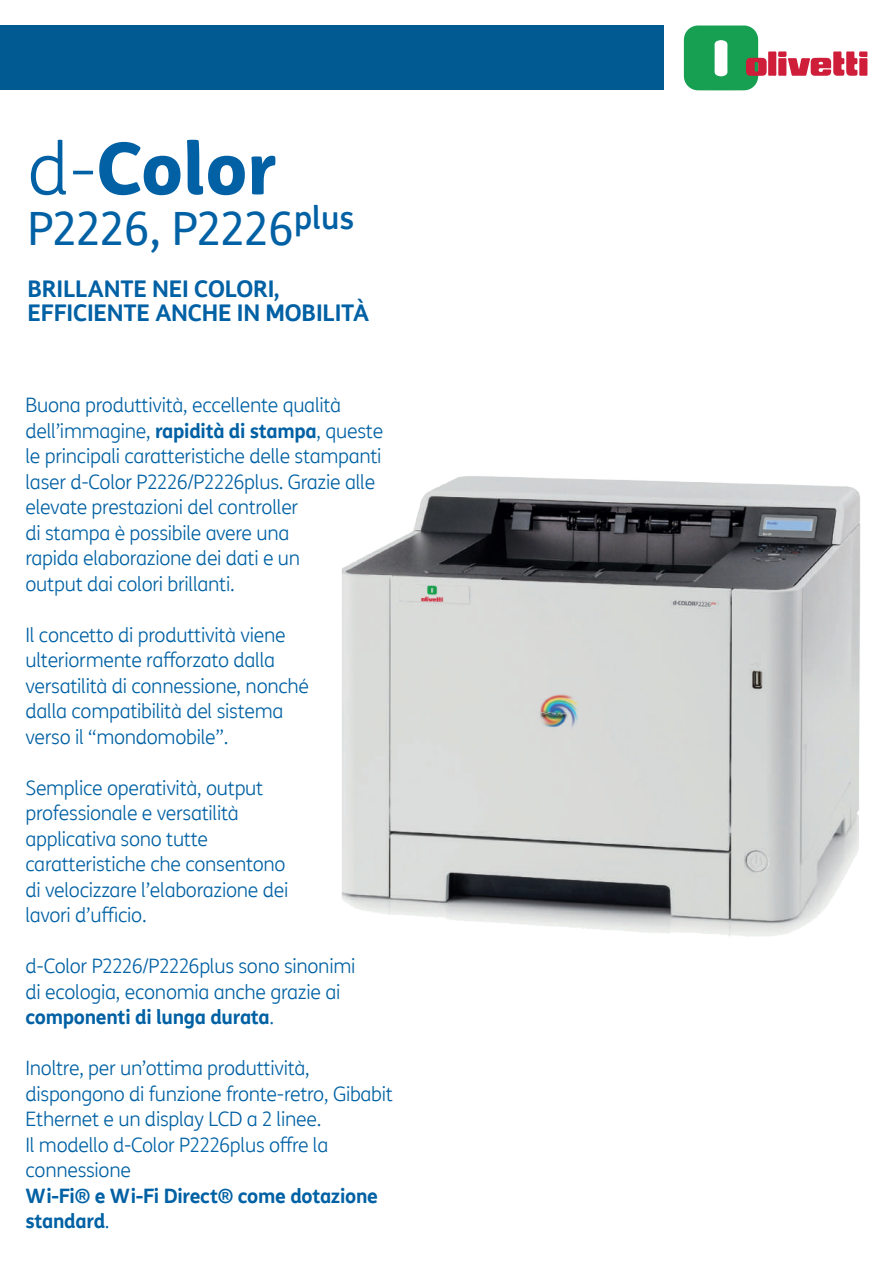
<style>
.page{position:relative;width:893px;height:1263px;background:#fff}
.page>*{position:absolute;margin:0;border:0;box-sizing:border-box;transform-origin:0 0}
.t1{font:800 72px "TIM Sans";color:#0161a4}
.t2{font:45px "TIM Sans";color:#0161a4}
.t3{font:700 22.5px/24px "TIM Sans";letter-spacing:-.01em;color:#0161a4}
.t4{font:300 19.5px/25.5px "TIM Sans";letter-spacing:-.015em;color:#0161a4}
.t5{font:700 19.5px/25.5px "TIM Sans";letter-spacing:-.015em;color:#0161a4}
.s1{font-weight:300}
.s2{font-weight:700}
</style>
<div class="page">
<svg style="left:684px;top:26px;width:183px;height:64px"></svg>
<div style="left:0;top:26px;width:663px;height:64px;background:#015a92"></div>
<img style="left:341px;top:476px;width:520px;height:461px">
<h1 class="t1" style="left:27px;top:112px;width:251px"><span class="s1">d-</span>Color</h1>
<h2 class="t2" style="left:27px;top:198px;width:328px">P2226, P2226<sup>plus</sup></h2>
<p class="t3" style="left:27px;top:276px;width:343px">BRILLANTE NEI COLORI,<br>EFFICIENTE ANCHE IN MOBILITÀ</p>
<p class="t4" style="left:26px;top:392px;width:359px">Buona produttività, eccellente qualità dell’immagine, <span class="s2">rapidità di stampa</span>, queste le principali caratteristiche delle stampanti laser d-Color P2226/P2226plus. Grazie alle elevate prestazioni del controller<br>di stampa è possibile avere una<br>rapida elaborazione dei dati e un<br>output dai colori brillanti.</p>
<p class="t4" style="left:26px;top:622px;width:285px">Il concetto di produttività viene ulteriormente rafforzato dalla versatilità di connessione, nonché dalla compatibilità del sistema verso il “mondomobile”.</p>
<p class="t4" style="left:26px;top:775px;width:264px">Semplice operatività, output professionale e versatilità applicativa sono tutte caratteristiche che consentono di velocizzare l’elaborazione dei lavori d’ufficio.</p>
<p class="t4" style="left:26px;top:953px;width:331px">d-Color P2226/P2226plus sono sinonimi di ecologia, economia anche grazie ai <span class="s2">componenti di lunga durata</span>.</p>
<p class="t4" style="left:26px;top:1055px;width:369px">Inoltre, per un’ottima produttività, dispongono di funzione fronte-retro, Gibabit Ethernet e un display LCD a 2 linee.<br>Il modello d-Color P2226plus offre la connessione</p>
<p class="t5" style="left:26px;top:1182px;width:354px">Wi-Fi® e Wi-Fi Direct® come dotazione standard<span class="s1">.</span></p>
</div>
